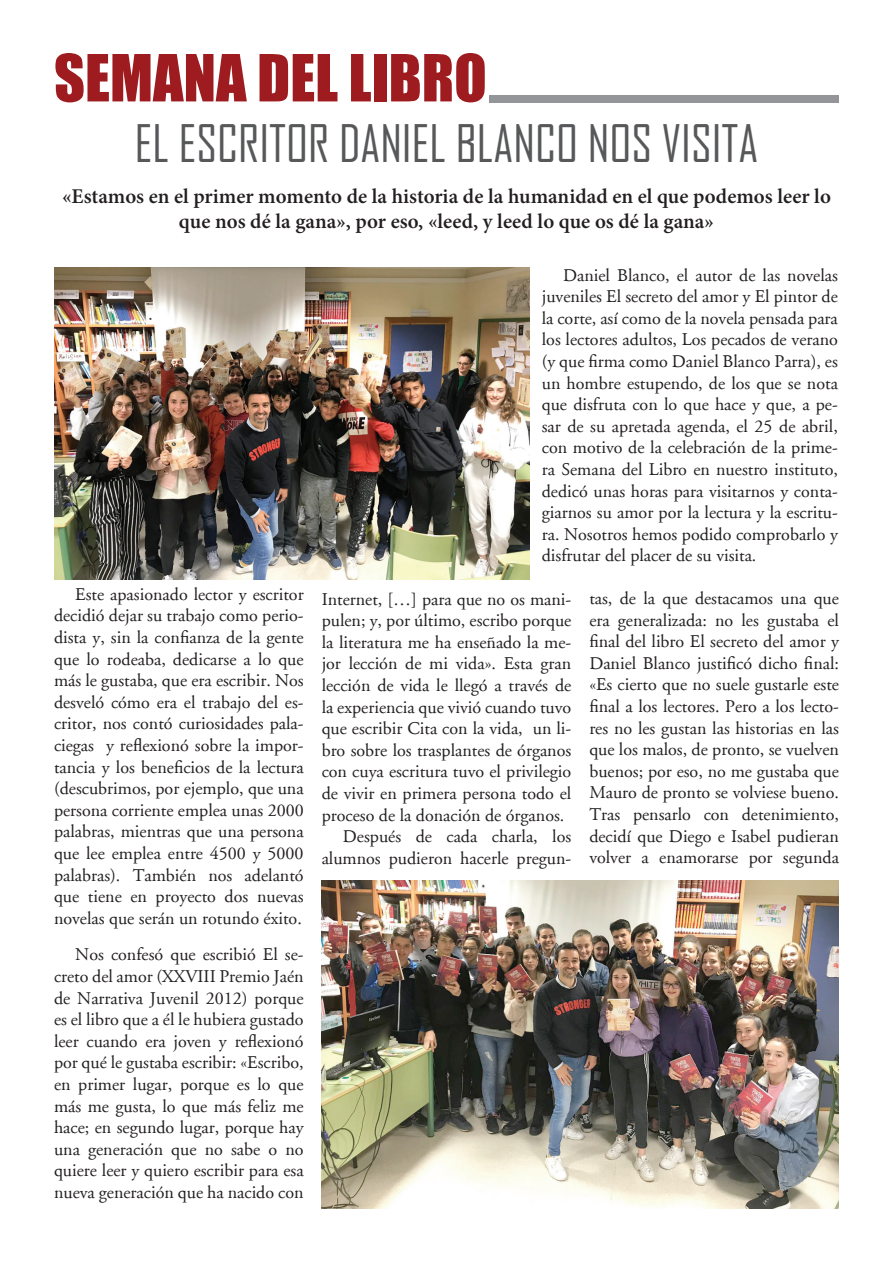
<style>
.page{position:relative;width:893px;height:1263px;background:#fff}
.page>*{position:absolute;margin:0;border:0;box-sizing:border-box;transform-origin:0 0}
.t1{font:60px "Impact";color:#9e1c1f}
.t2{font:49.5px "Agency FB";color:#57585a}
.t3{font:600 21px/25.2px "Minion Pro";color:#231f20;text-align:center}
.t4{font:18px/21.6px "Adobe Garamond";color:#231f20;text-align:justify}
</style>
<div class="page">
<div style="left:489px;top:96px;width:350px;height:7px;background:#939598"></div>
<img style="left:54px;top:268px;width:475px;height:311px">
<img style="left:322px;top:881px;width:517px;height:328px">
<h1 class="t1" style="left:54px;top:31px;width:434px">SEMANA DEL LIBRO</h1>
<h2 class="t2" style="left:135px;top:113px;width:625px">EL ESCRITOR DANIEL BLANCO NOS VISITA</h2>
<p class="t3" style="left:62px;top:184px;width:770px">«Estamos en el primer momento de la historia de la humanidad en el que podemos leer lo que nos dé la gana», por eso, «leed, y leed lo que os dé la gana»</p>
<p class="t4" style="left:54px;top:584px;width:251px;text-indent:21px">Este apasionado lector y escritor decidió dejar su trabajo como perio&shy;dista y, sin la confianza de la gente que lo rodeaba, dedicarse a lo que más le gustaba, que era escribir. Nos desveló cómo era el trabajo del es&shy;critor, nos contó curiosidades pala&shy;ciegas y reflexionó sobre la impor&shy;tancia y los beneficios de la lectura (descubrimos, por ejemplo, que una persona corriente emplea unas 2000 palabras, mientras que una persona que lee emplea entre 4500 y 5000 palabras). También nos adelantó que tiene en proyecto dos nuevas novelas que serán un rotundo éxito.</p>
<p class="t4" style="left:54px;top:944px;width:251px;text-indent:21px">Nos confesó que escribió El se&shy;creto del amor (XXVIII Premio Jaén de Narrativa Juvenil 2012) porque es el libro que a él le hubiera gustado leer cuando era joven y reflexionó por qué le gustaba escribir: «Escribo, en primer lugar, porque es lo que más me gusta, lo que más feliz me hace; en segundo lugar, porque hay una generación que no sabe o no quiere leer y quiero escribir para esa nueva generación que ha nacido con</p>
<p class="t4" style="left:542px;top:265px;width:298px;text-indent:21px">Daniel Blanco, el autor de las novelas juveniles El secreto del amor y El pintor de la corte, así como de la novela pensada para los lectores adultos, Los pecados de verano (y que firma como Daniel Blanco Parra), es un hombre estupendo, de los que se nota que disfruta con lo que hace y que, a pe&shy;sar de su apretada agenda, el 25 de abril, con motivo de la celebración de la prime&shy;ra Semana del Libro en nuestro instituto, dedicó unas horas para visitarnos y conta&shy;giarnos su amor por la lectura y la escritu&shy;ra. Nosotros hemos podido comprobarlo y disfrutar del placer de su visita.</p>
<p class="t4" style="left:322px;top:589px;width:251px">Internet, […] para que no os mani-</p>
<p class="t4" style="left:322px;top:610px;width:251px">pulen; y, por último, escribo porque</p>
<p class="t4" style="left:322px;top:632px;width:251px">la literatura me ha enseñado la me-</p>
<p class="t4" style="left:322px;top:653px;width:251px">jor lección de mi vida». Esta gran</p>
<p class="t4" style="left:322px;top:675px;width:251px">lección de vida le llegó a través de</p>
<p class="t4" style="left:322px;top:697px;width:251px">la experiencia que vivió cuando tuvo</p>
<p class="t4" style="left:322px;top:718px;width:251px">que escribir Cita con la vida, un li-</p>
<p class="t4" style="left:322px;top:740px;width:251px">bro sobre los trasplantes de órganos</p>
<p class="t4" style="left:322px;top:761px;width:251px">con cuya escritura tuvo el privilegio</p>
<p class="t4" style="left:322px;top:783px;width:251px">de vivir en primera persona todo el</p>
<p class="t4" style="left:322px;top:805px;width:244px">proceso de la donación de órganos.</p>
<p class="t4" style="left:343px;top:826px;width:230px">Después de cada charla, los</p>
<p class="t4" style="left:322px;top:848px;width:251px">alumnos pudieron hacerle pregun-</p>
<p class="t4" style="left:589px;top:588px;width:251px">tas, de la que destacamos una que era generalizada: no les gustaba el final del libro El secreto del amor y Daniel Blanco justificó dicho final: «Es cierto que no suele gustarle este final a los lectores. Pero a los lecto&shy;res no les gustan las historias en las que los malos, de pronto, se vuelven buenos; por eso, no me gustaba que Mauro de pronto se volviese bueno.<br>Tras pensarlo con detenimiento, decidí que Diego e Isabel pudieran volver a enamorarse por segunda</p>
</div>
